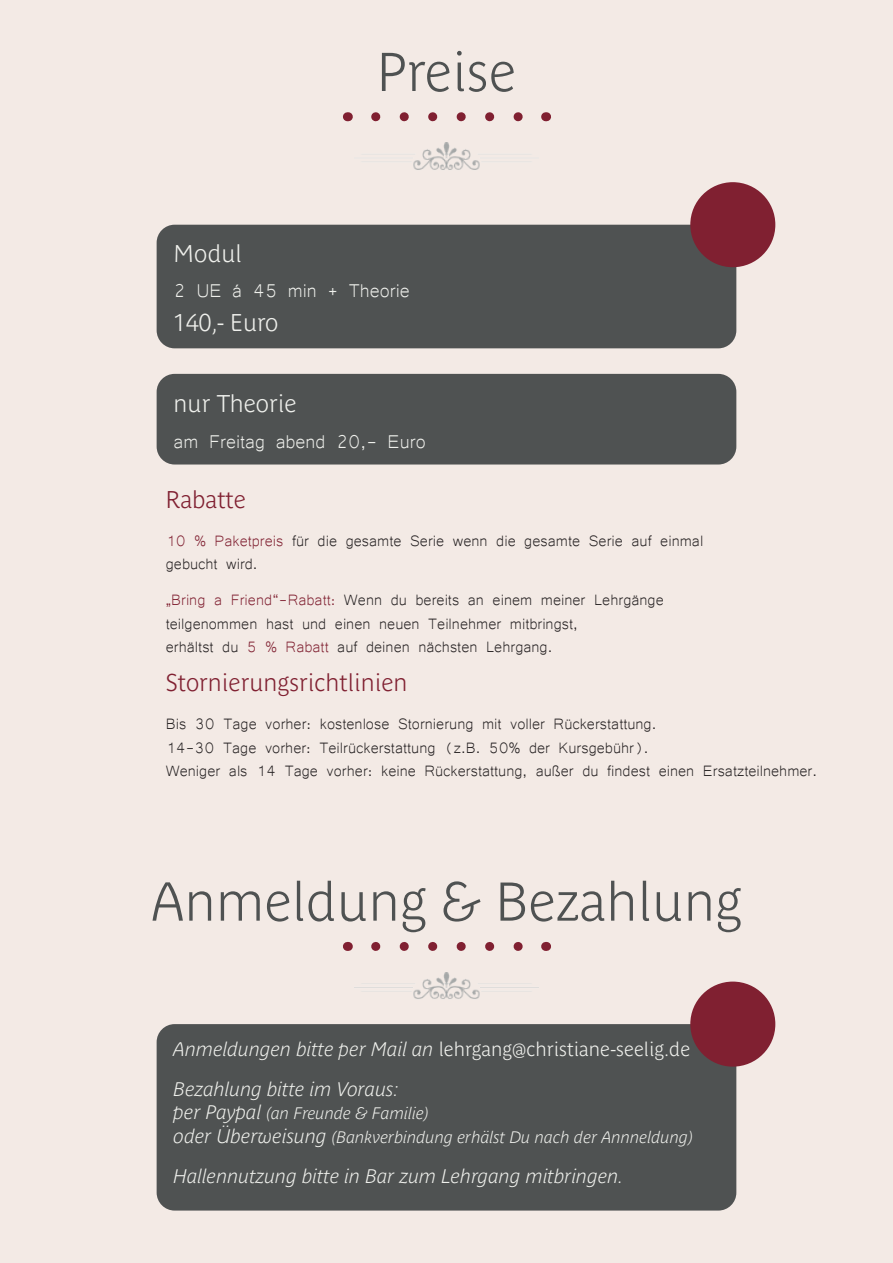
<style>
.page{position:relative;width:893px;height:1263px;background:#f3eae5}
.page>*{position:absolute;margin:0;border:0;box-sizing:border-box;transform-origin:0 0}
.t1{font:700 54px "Parisine Plus Std Clair";color:#4f5252}
.t2{font:24px "Microsoft Yi Baiti";color:#eff0ec}
.t3{font:700 24px "Parisine Plus Std Clair";color:#802031}
.t4{font:700 24px "Parisine Plus Std Clair";color:#eff0ec}
.t5{font:19.5px/23.4px "Microsoft Yi Baiti";color:#231f20}
.t6{font:italic 700 19.5px/40.3px "Parisine Plus Std Clair";color:#eff0ec}
.t7{font:italic 700 16.5px/23.4px "Parisine Plus Std Clair";color:#eff0ec}
.s1{color:#802031}
.s2{font-style:normal}
.s3{font-size:19.5px}
</style>
<div class="page">
<div style="left:157px;top:1024px;width:579px;height:186px;background:#4f5252;border-radius:18px"></div>
<img style="left:413px;top:143px;width:67px;height:27px">
<svg style="left:376px;top:112px;width:147px;height:9px"></svg>
<div style="left:690px;top:981px;width:85px;height:86px;background:#802031;border-radius:50%"></div>
<img style="left:355px;top:972px;width:183px;height:27px">
<svg style="left:376px;top:942px;width:147px;height:9px"></svg>
<div style="left:157px;top:225px;width:579px;height:123px;background:#4f5252;border-radius:18px"></div>
<div style="left:157px;top:374px;width:579px;height:90px;background:#4f5252;border-radius:18px"></div>
<div style="left:690px;top:182px;width:85px;height:85px;background:#802031;border-radius:50%"></div>
<h1 class="t1" style="left:377px;top:41px;width:141px">Preise</h1>
<p class="t4" style="left:174px;top:240px;width:70px">Modul</p>
<p class="t2" style="left:174px;top:276px;width:238px">2 UE á 45 min + Theorie</p>
<p class="t4" style="left:174px;top:309px;width:106px">140,- Euro</p>
<p class="t4" style="left:174px;top:389px;width:124px">nur Theorie</p>
<p class="t2" style="left:174px;top:427px;width:253px">am Freitag abend 20,- Euro</p>
<p class="t3" style="left:166px;top:486px;width:81px">Rabatte</p>
<p class="t5" style="left:166px;top:527px;width:539px"><span class="s1">10 % Paketpreis</span> für die gesamte Serie wenn die gesamte Serie auf einmal gebucht wird.</p>
<p class="t5" style="left:166px;top:587px;width:499px"><span class="s1">„Bring a Friend“-Rabatt:</span> Wenn du bereits an einem meiner Lehrgänge teilgenommen hast und einen neuen Teilnehmer mitbringst,<br>erhältst du <span class="s1">5 % Rabatt</span> auf deinen nächsten Lehrgang.</p>
<p class="t3" style="left:166px;top:669px;width:243px">Stornierungsrichtlinien</p>
<p class="t5" style="left:166px;top:711px;width:653px">Bis 30 Tage vorher: kostenlose Stornierung mit voller Rückerstattung.<br>14-30 Tage vorher: Teilrückerstattung (z.B. 50% der Kursgebühr).<br>Weniger als 14 Tage vorher: keine Rückerstattung, außer du findest einen Ersatzteilnehmer.</p>
<h1 class="t1" style="left:151px;top:871px;width:592px">Anmeldung &amp; Bezahlung</h1>
<p class="t6" style="left:174px;top:1028px;width:518px">Anmeldungen bitte per Mail an <span class="s2">lehrgang@christiane-seelig.de<br></span>Bezahlung bitte im Voraus:</p>
<p class="t7" style="left:174px;top:1102px;width:521px"><span class="s3">per Paypal</span> (an Freunde &amp; Familie)<br><span class="s3">oder Überweisung</span> (Bankverbindung erhälst Du nach der Annneldung)</p>
<p class="t6" style="left:174px;top:1156px;width:451px">Hallennutzung bitte in Bar zum Lehrgang mitbringen.</p>
</div>
